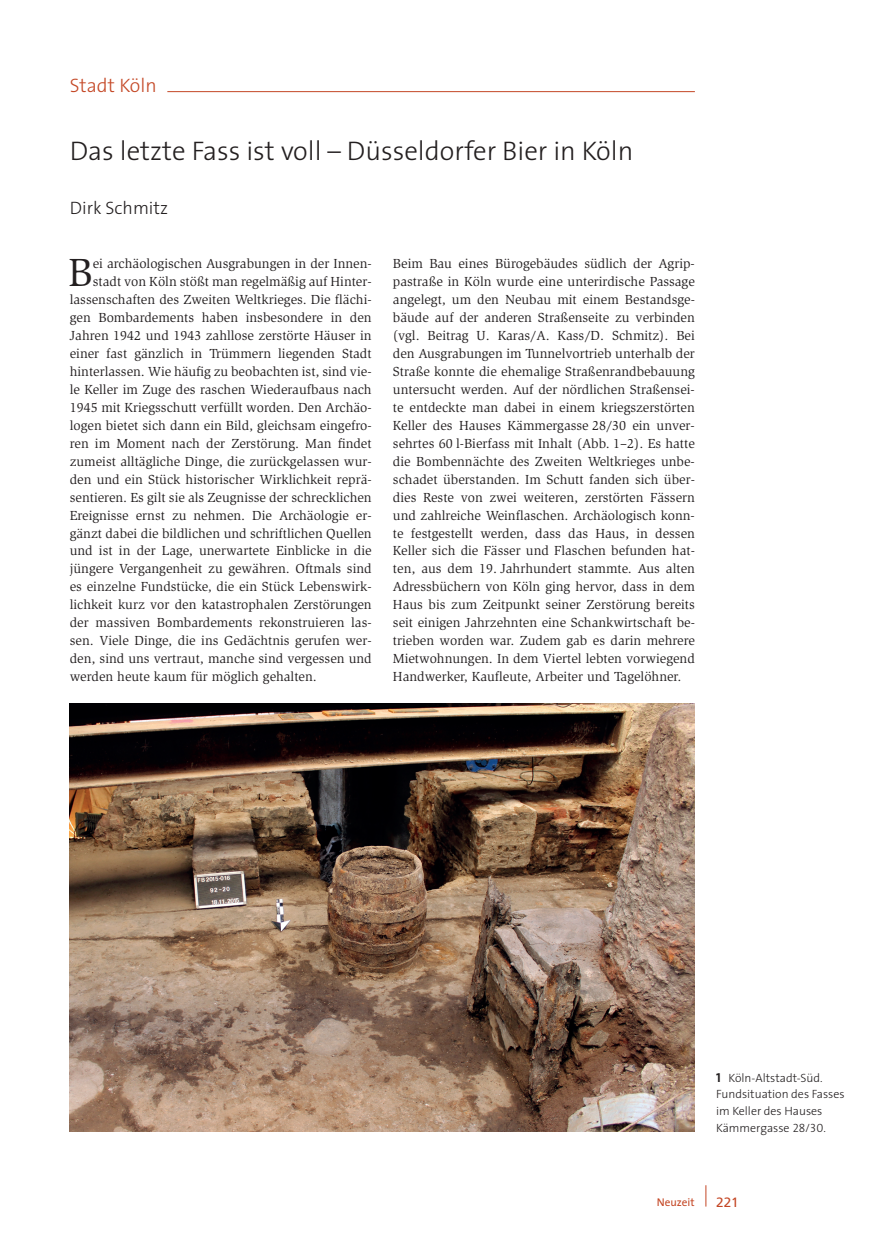
<style>
.page{position:relative;width:888px;height:1258px;background:#fff}
.page>*{position:absolute;margin:0;border:0;box-sizing:border-box;transform-origin:0 0}
.t1{font:40.35px "Slimbach";color:#231f20}
.t2{font:300 27px "The Sans";color:#231f20}
.t3{font:300 19.5px "The Sans";color:#c44725}
.t4{font:300 18px "The Sans";color:#231f20}
.t5{font:13.5px/18px "Slimbach";color:#231f20;text-align:justify}
.t6{font:13.5px "Frutiger CE";color:#c44725}
.t7{font:300 12px/16.5px "The Sans";color:#231f20}
.t8{font:11.25px "The Sans";color:#c44725}
.s1{font-family:"The Sans Bold Caps";font-weight:400;font-size:13.05px}
.s2{font-family:"The Sans Light Caps";font-weight:400}
</style>
<div class="page">
<svg style="left:705px;top:1185px;width:1px;height:21px"></svg>
<img style="left:70px;top:704px;width:625px;height:427px">
<hr style="left:167px;top:91px;width:528px;height:1px;background:#c44725">
<h3 class="t3" style="left:70px;top:69px;width:88px">Stadt Köln</h3>
<h2 class="t2" style="left:70px;top:128px;width:565px">Das letzte Fass ist voll – Düsseldorfer Bier in Köln</h2>
<h3 class="t4" style="left:70px;top:193px;width:100px">Dirk Schmitz</h3>
<h1 class="t1" style="left:68px;top:249px;width:26px">B</h1>
<p class="t5" style="left:93px;top:254px;width:280px">ei archäologischen Ausgrabungen in der Innen-</p>
<p class="t5" style="left:93px;top:272px;width:280px">stadt von Köln stößt man regelmäßig auf Hinter-</p>
<p class="t5" style="left:70px;top:290px;width:303px">lassenschaften des Zweiten Weltkrieges. Die flächi-</p>
<p class="t5" style="left:70px;top:308px;width:303px">gen Bombardements haben insbesondere in den</p>
<p class="t5" style="left:70px;top:326px;width:303px">Jahren 1942 und 1943 zahllose zerstörte Häuser in</p>
<p class="t5" style="left:70px;top:344px;width:303px">einer fast gänzlich in Trümmern liegenden Stadt</p>
<p class="t5" style="left:70px;top:362px;width:303px">hinterlassen. Wie häufig zu beobachten ist, sind vie-</p>
<p class="t5" style="left:70px;top:380px;width:303px">le Keller im Zuge des raschen Wiederaufbaus nach</p>
<p class="t5" style="left:70px;top:398px;width:303px">1945 mit Kriegsschutt verfüllt worden. Den Archäo-</p>
<p class="t5" style="left:70px;top:416px;width:303px">logen bietet sich dann ein Bild, gleichsam eingefro-</p>
<p class="t5" style="left:70px;top:434px;width:303px">ren im Moment nach der Zerstörung. Man findet</p>
<p class="t5" style="left:70px;top:452px;width:303px">zumeist alltägliche Dinge, die zurückgelassen wur-</p>
<p class="t5" style="left:70px;top:470px;width:303px">den und ein Stück historischer Wirklichkeit reprä-</p>
<p class="t5" style="left:70px;top:488px;width:303px">sentieren. Es gilt sie als Zeugnisse der schrecklichen</p>
<p class="t5" style="left:70px;top:506px;width:303px">Ereignisse ernst zu nehmen. Die Archäologie er-</p>
<p class="t5" style="left:70px;top:524px;width:303px">gänzt dabei die bildlichen und schriftlichen Quellen</p>
<p class="t5" style="left:70px;top:542px;width:303px">und ist in der Lage, unerwartete Einblicke in die</p>
<p class="t5" style="left:70px;top:560px;width:303px">jüngere Vergangenheit zu gewähren. Oftmals sind</p>
<p class="t5" style="left:70px;top:578px;width:303px">es einzelne Fundstücke, die ein Stück Lebenswirk-</p>
<p class="t5" style="left:70px;top:596px;width:303px">lichkeit kurz vor den katastrophalen Zerstörungen</p>
<p class="t5" style="left:70px;top:614px;width:303px">der massiven Bombardements rekonstruieren las-</p>
<p class="t5" style="left:70px;top:632px;width:303px">sen. Viele Dinge, die ins Gedächtnis gerufen wer-</p>
<p class="t5" style="left:70px;top:650px;width:303px">den, sind uns vertraut, manche sind vergessen und</p>
<p class="t5" style="left:70px;top:668px;width:249px">werden heute kaum für möglich gehalten.</p>
<p class="t5" style="left:393px;top:254px;width:303px">Beim Bau eines Bürogebäudes südlich der Agrip&shy;pastraße in Köln wurde eine unterirdische Passage angelegt, um den Neubau mit einem Bestandsge&shy;bäude auf der anderen Straßenseite zu verbinden (vgl. Beitrag U. Karas/A. Kass/D. Schmitz). Bei den Ausgrabungen im Tunnelvortrieb unterhalb der Straße konnte die ehemalige Straßenrandbebauung untersucht werden. Auf der nördlichen Straßensei&shy;te entdeckte man dabei in einem kriegszerstörten Keller des Hauses Kämmergasse 28/30 ein unver&shy;sehrtes 60 l-Bierfass mit Inhalt (Abb. 1–2). Es hatte die Bombennächte des Zweiten Weltkrieges unbe&shy;schadet überstanden. Im Schutt fanden sich über&shy;dies Reste von zwei weiteren, zerstörten Fässern und zahlreiche Weinflaschen. Archäologisch konn&shy;te festgestellt werden, dass das Haus, in dessen Keller sich die Fässer und Flaschen befunden hat&shy;ten, aus dem 19. Jahrhundert stammte. Aus alten Adressbüchern von Köln ging hervor, dass in dem Haus bis zum Zeitpunkt seiner Zerstörung bereits seit einigen Jahrzehnten eine Schankwirtschaft be&shy;trieben worden war. Zudem gab es darin mehrere Mietwohnungen. In dem Viertel lebten vorwiegend Handwerker, Kaufleute, Arbeiter und Tagelöhner.</p>
<p class="t7" style="left:716px;top:1069px;width:130px"><span class="s1">1</span> Köln-Altstadt-Süd.<br>Fundsituation des Fasses im Keller des Hauses<br>Kämmergasse <span class="s2">28/30</span>.</p>
<p class="t8" style="left:657px;top:1193px;width:39px">Neuzeit</p>
<p class="t6" style="left:716px;top:1194px;width:24px">221</p>
</div>
